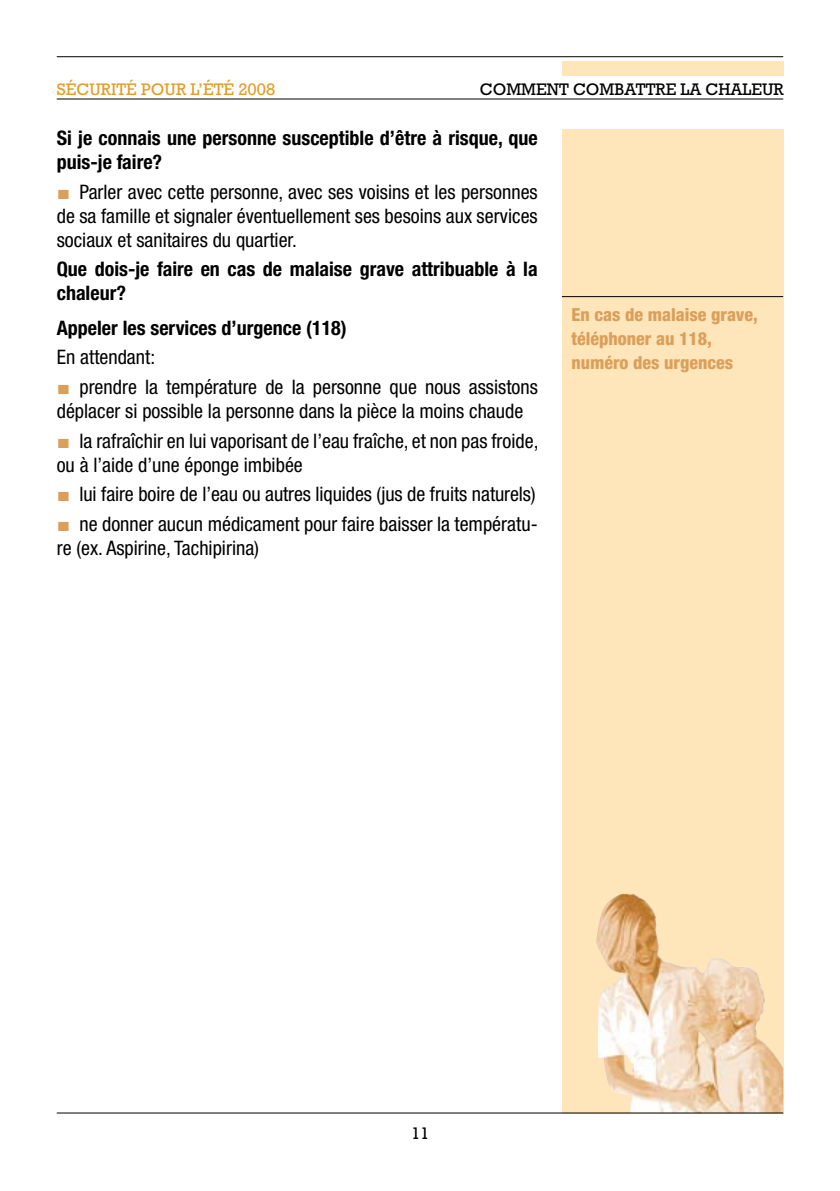
<style>
.page{position:relative;width:840px;height:1191px;background:#fff}
.page>*{position:absolute;margin:0;border:0;box-sizing:border-box;transform-origin:0 0}
.t1{font:condensed 20px/24px "Helvetica Neue";color:#000}
.t2{font:700 condensed 20px/24px "Helvetica Neue";color:#000}
.t3{font:800 condensed 18px/24px "Helvetica Neue";color:#db9f5b}
.t4{font:17px "Rockwell";color:#000}
.t5{font:17px "Rockwell";color:#e39d24}
.s1{font-family:"Times New Roman";font-stretch:normal;color:#db9f5b}
</style>
<div class="page">
<div style="left:561px;top:129px;width:221px;height:984px;background:#fee5ba"></div>
<hr style="left:57px;top:56px;width:725px;height:1px;background:#000">
<hr style="left:57px;top:99px;width:725px;height:1px;background:#000">
<div style="left:561px;top:62px;width:221px;height:14px;background:#fee5ba"></div>
<img style="left:596px;top:893px;width:186px;height:219px">
<hr style="left:57px;top:1112px;width:725px;height:1px;background:#000">
<hr style="left:561px;top:296px;width:221px;height:1px;background:#000">
<p class="t5" style="left:57px;top:79px;width:220px">SÉCURITÉ POUR L’ÉTÉ 2008</p>
<p class="t4" style="left:479px;top:79px;width:305px">COMMENT COMBATTRE LA CHALEUR</p>
<p class="t2" style="left:57px;top:125px;width:482px">Si je connais une personne susceptible d’être à risque, que puis-je faire?</p>
<p class="t1" style="left:57px;top:179px;width:482px;text-align:justify"><span class="s1">■</span> Parler avec cette personne, avec ses voisins et les personnes de sa famille et signaler éventuellement ses besoins aux services sociaux et sanitaires du quartier.</p>
<p class="t2" style="left:57px;top:257px;width:482px">Que dois-je faire en cas de malaise grave attribuable à la chaleur?</p>
<p class="t2" style="left:57px;top:315px;width:291px">Appeler les services d’urgence (118)</p>
<p class="t1" style="left:57px;top:345px;width:100px">En attendant:</p>
<p class="t1" style="left:57px;top:375px;width:482px"><span class="s1">■</span> prendre la température de la personne que nous assistons déplacer si possible la personne dans la pièce la moins chaude</p>
<p class="t1" style="left:57px;top:428px;width:483px"><span class="s1">■</span> la rafraîchir en lui vaporisant de l’eau fraîche, et non pas froide, ou à l’aide d’une éponge imbibée</p>
<p class="t1" style="left:57px;top:482px;width:480px"><span class="s1">■</span> lui faire boire de l’eau ou autres liquides (jus de fruits naturels)</p>
<p class="t1" style="left:57px;top:512px;width:482px"><span class="s1">■</span> ne donner aucun médicament pour faire baisser la températu&shy;re (ex. Aspirine, Tachipirina)</p>
<p class="t3" style="left:571px;top:302px;width:188px">En cas de malaise grave, téléphoner au 118, numéro des urgences</p>
<p class="t4" style="left:411px;top:1122px;width:20px">11</p>
</div>
